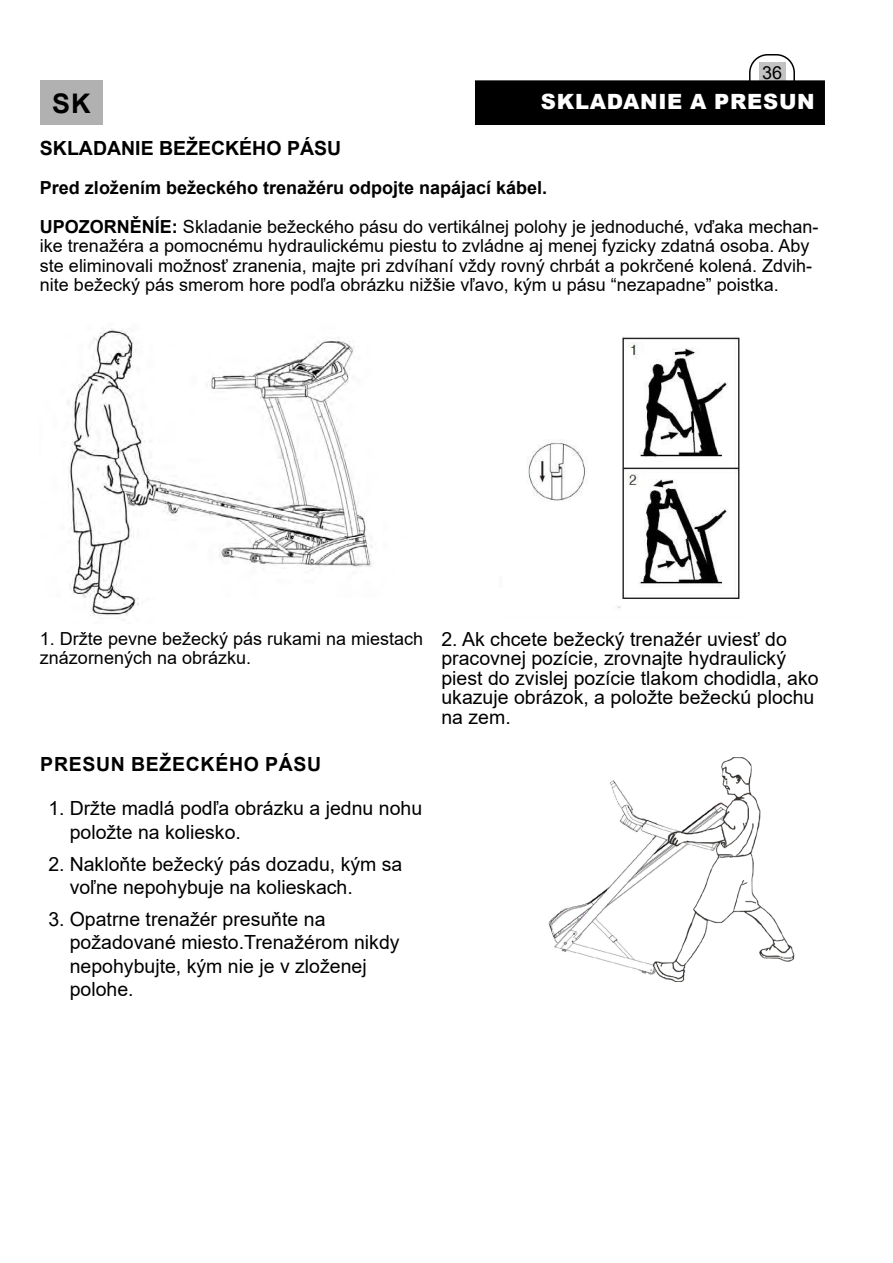
<style>
.page{position:relative;width:893px;height:1263px;background:#fff}
.page>*{position:absolute;margin:0;border:0;box-sizing:border-box;transform-origin:0 0}
.t1{font:700 27px "Arial";color:#000}
.t2{font:900 21px "Arial";letter-spacing:.035em;color:#fff}
.t3{font:19.5px/23.4px "Arial";color:#000}
.t4{font:700 19.5px "Arial";color:#000}
.t5{font:700 19.5px "Arial";letter-spacing:.035em;color:#000}
.t6{font:18px/19.5px "Arial";color:#000}
.s1{font-weight:700}
</style>
<div class="page">
<div style="left:759px;top:62px;width:27px;height:21px;background:#c3c2c2"></div>
<div style="left:476px;top:81px;width:348px;height:43px;background:#000"></div>
<div style="left:475px;top:80px;width:350px;height:45px;border:2px solid #000"></div>
<div style="left:749px;top:54px;width:46px;height:45px;border:2px solid #000;border-radius:18px"></div>
<img style="left:548px;top:757px;width:247px;height:225px">
<div style="left:40px;top:80px;width:63px;height:45px;background:#b2b1b1"></div>
<img style="left:67px;top:328px;width:305px;height:288px">
<img style="left:528px;top:336px;width:212px;height:272px">
<p class="t6" style="left:762px;top:62px;width:22px">36</p>
<h1 class="t1" style="left:52px;top:84px;width:40px">SK</h1>
<p class="t2" style="left:541px;top:87px;width:275px">SKLADANIE A PRESUN</p>
<p class="t4" style="left:40px;top:134px;width:303px">SKLADANIE BEŽECKÉHO PÁSU</p>
<p class="t6" style="left:40px;top:168px;width:780px;line-height:39px"><span class="s1">Pred zložením bežeckého trenažéru odpojte napájací kábel.<br>UPOZORNĚNÍE:</span> Skladanie bežeckého pásu do vertikálnej polohy je jednoduché, vďaka mechan-</p>
<p class="t6" style="left:40px;top:236px;width:774px">ike trenažéra a pomocnému hydraulickému piestu to zvládne aj menej fyzicky zdatná osoba. Aby ste eliminovali možnosť zranenia, majte pri zdvíhaní vždy rovný chrbát a pokrčené kolená. Zdvih&shy;nite bežecký pás smerom hore podľa obrázku nižšie vľavo, kým u pásu “nezapadne” poistka.</p>
<p class="t6" style="left:40px;top:628px;width:385px">1. Držte pevne bežecký pás rukami na miestach znázornených na obrázku.</p>
<p class="t3" style="left:441px;top:629px;width:379px;line-height:19.5px">2. Ak chcete bežecký trenažér uviesť do pracovnej pozície, zrovnajte hydraulický piest do zvislej pozície tlakom chodidla, ako ukazuje obrázok, a položte bežeckú plochu na zem.</p>
<p class="t5" style="left:40px;top:750px;width:283px">PRESUN BEŽECKÉHO PÁSU</p>
<p class="t3" style="left:70px;top:797px;width:354px;text-indent:-21px">1. Držte madlá podľa obrázku a jednu nohu položte na koliesko.</p>
<p class="t3" style="left:70px;top:852px;width:334px;text-indent:-21px">2. Nakloňte bežecký pás dozadu, kým sa voľne nepohybuje na kolieskach.</p>
<p class="t3" style="left:70px;top:907px;width:331px;text-indent:-21px">3. Opatrne trenažér presuňte na požadované miesto.Trenažérom nikdy nepohybujte, kým nie je v zloženej polohe.</p>
</div>
